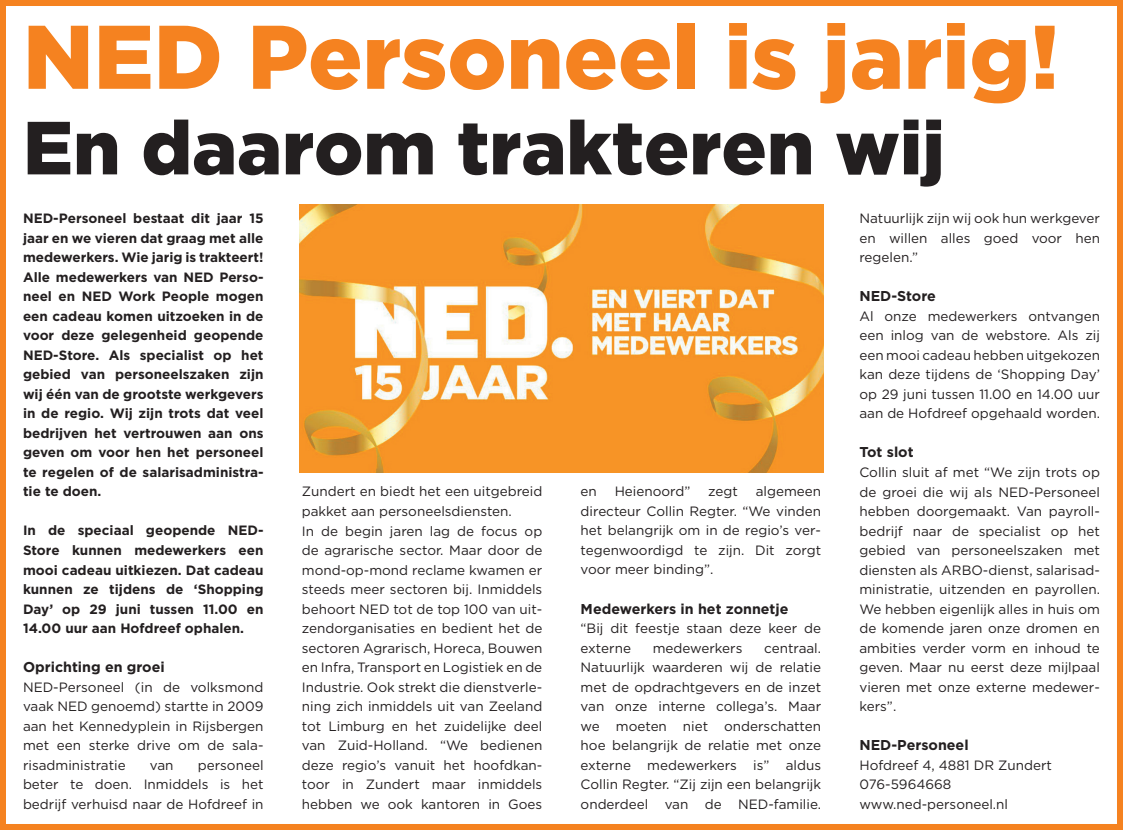
<style>
.page{position:relative;width:1123px;height:830px;background:#fff}
.page>*{position:absolute;margin:0;border:0;box-sizing:border-box;transform-origin:0 0}
.t1{font:900 90px "Gotham";color:#f58220}
.t2{font:900 75px "Gotham";color:#231f20}
.t3{font:700 14.25px "Gotham";color:#231f20}
.t4{font:13.5px/19.5px "Gotham";color:#231f20;text-align:justify}
.t5{font:700 13.5px/19.5px "Gotham";color:#231f20;text-align:justify}
</style>
<div class="page">
<div style="left:0;top:0;width:1123px;height:829px;border:6px solid #f58220"></div>
<img style="left:300px;top:204px;width:523px;height:268px">
<h1 class="t1" style="left:23px;top:5px;width:1037px">NED Personeel is jarig!</h1>
<h2 class="t2" style="left:23px;top:104px;width:923px">En daarom trakteren wij</h2>
<p class="t5" style="left:23px;top:208px;width:242px">NED-Personeel bestaat dit jaar 15 jaar en we vieren dat graag met alle medewerkers. Wie jarig is trakteert!<br>Alle medewerkers van NED Perso&shy;neel en NED Work People mogen een cadeau komen uitzoeken in de voor deze gelegenheid geopende NED-Store. Als specialist op het gebied van personeelszaken zijn wij één van de grootste werkgevers in de regio. Wij zijn trots dat veel bedrijven het vertrouwen aan ons geven om voor hen het personeel te regelen of de salarisadministra&shy;tie te doen.</p>
<p class="t5" style="left:23px;top:520px;width:242px">In de speciaal geopende NED-Store kunnen medewerkers een mooi cadeau uitkiezen. Dat cadeau kunnen ze tijdens de ‘Shopping Day’ op 29 juni tussen 11.00 en 14.00 uur aan Hofdreef ophalen.</p>
<p class="t3" style="left:23px;top:657px;width:143px">Oprichting en groei</p>
<p class="t4" style="left:23px;top:676px;width:242px">NED-Personeel (in de volksmond vaak NED genoemd) startte in 2009 aan het Kennedyplein in Rijsbergen met een sterke drive om de sala&shy;risadministratie</p>
<p class="t4" style="left:859px;top:208px;width:242px">Natuurlijk zijn wij ook hun werkgever en willen alles goed voor hen regelen.”</p>
<p class="t3" style="left:859px;top:287px;width:78px">NED-Store</p>
<p class="t4" style="left:859px;top:306px;width:242px">Al onze medewerkers ontvangen een inlog van de webstore. Als zij een mooi cadeau hebben uitgekozen kan deze tijdens de ‘Shopping Day’ op 29 juni tussen 11.00 en 14.00 uur aan de Hofdreef opgehaald worden.</p>
<p class="t3" style="left:859px;top:443px;width:56px">Tot slot</p>
<p class="t4" style="left:859px;top:462px;width:242px">Collin sluit af met “We zijn trots op de groei die wij als NED-Personeel hebben doorgemaakt. Van payroll&shy;bedrijf naar de specialist op het gebied van personeelszaken met diensten als ARBO-dienst, salarisad&shy;ministratie, uitzenden en payrollen.<br>We hebben eigenlijk alles in huis om de komende jaren onze dromen en ambities verder vorm en inhoud te geven. Maar nu eerst deze mijlpaal vieren met onze externe medewer&shy;kers”.</p>
<p class="t3" style="left:859px;top:735px;width:111px">NED-Personeel</p>
<p class="t4" style="left:859px;top:754px;width:194px;text-align:left">Hofdreef 4, 4881 DR Zundert<br>076-5964668 www.ned-personeel.nl</p>
<p class="t4" style="left:302px;top:481px;width:242px;text-align:left">Zundert en biedt het een uitgebreid pakket aan personeelsdiensten.<br>In de begin jaren lag de focus op de agrarische sector. Maar door de mond-op-mond reclame kwamen er steeds meer sectoren bij. Inmiddels behoort NED tot de top 100 van uit&shy;zendorganisaties en bedient het de sectoren Agrarisch, Horeca, Bouwen en Infra, Transport en Logistiek en de Industrie. Ook strekt die dienstverle&shy;ning zich inmiddels uit van Zeeland tot Limburg en het zuidelijke deel van Zuid-Holland. “We bedienen deze regio’s vanuit het hoofdkan&shy;toor in Zundert maar inmiddels hebben we ook kantoren in Goes</p>
<p class="t4" style="left:580px;top:481px;width:18px">en</p>
<p class="t4" style="left:614px;top:481px;width:77px">Heienoord”</p>
<p class="t4" style="left:708px;top:481px;width:31px">zegt</p>
<p class="t4" style="left:580px;top:481px;width:242px;text-indent:175px">algemeen directeur Collin Regter. “We vinden het belangrijk om in de regio’s ver&shy;tegenwoordigd te zijn. Dit zorgt voor meer binding”.</p>
<p class="t3" style="left:580px;top:599px;width:209px">Medewerkers in het zonnetje</p>
<p class="t4" style="left:580px;top:618px;width:242px">“Bij dit feestje staan deze keer de externe</p>
<p class="t4" style="left:580px;top:637px;width:242px;text-indent:184px">centraal.<br>Natuurlijk waarderen wij de relatie met de opdrachtgevers en de inzet van onze interne collega’s. Maar we moeten niet onderschatten hoe belangrijk de relatie met onze externe medewerkers is” aldus Collin Regter. “Zij zijn een belangrijk onderdeel van de NED-familie.</p>
<p class="t4" style="left:652px;top:637px;width:91px">medewerkers</p>
<p class="t4" style="left:23px;top:754px;width:242px;text-indent:175px">personeel beter te doen. Inmiddels is het bedrijf verhuisd naar de Hofdreef in</p>
<p class="t4" style="left:150px;top:754px;width:25px">van</p>
</div>
